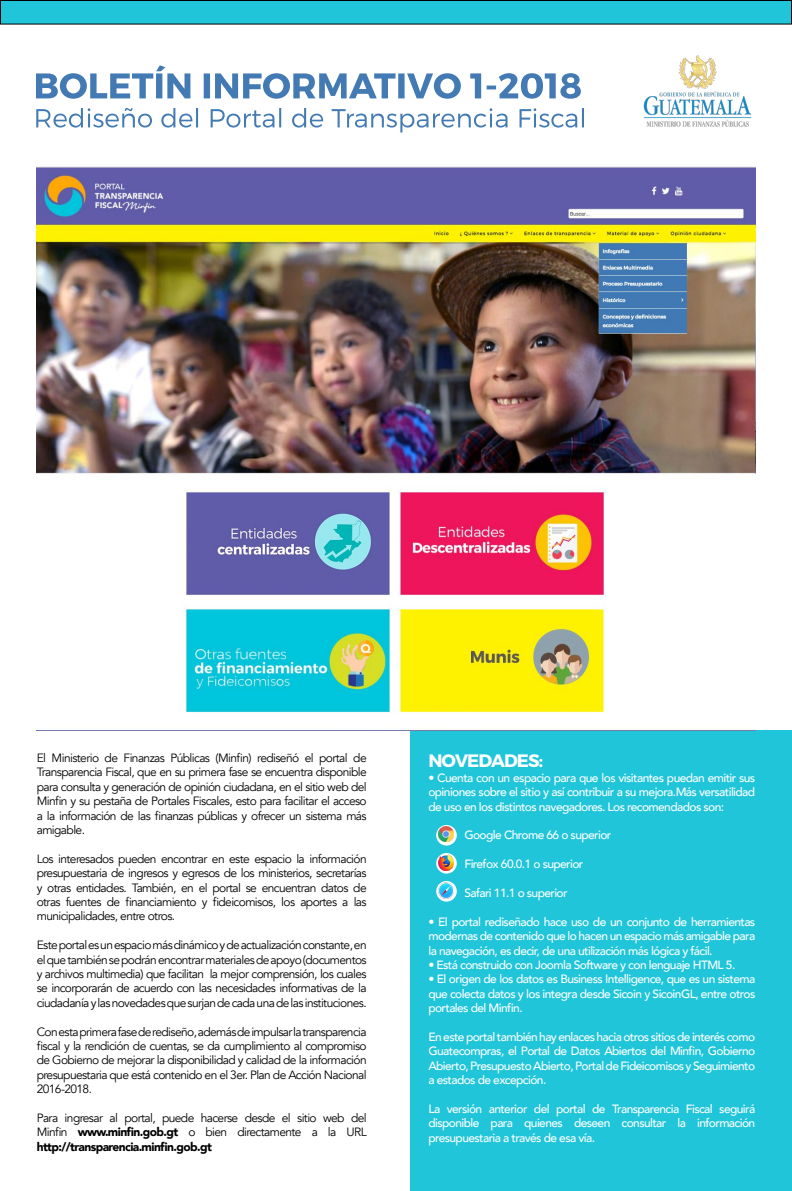
<style>
.page{position:relative;width:792px;height:1191px;background:#fff}
.page>*{position:absolute;margin:0;border:0;box-sizing:border-box;transform-origin:0 0}
.t1{font:700 18px "Montserrat";letter-spacing:-.05em;color:#fff}
.t2{font:12px/14.4px "Avenir";letter-spacing:-.05em;color:#000;text-align:justify}
.t3{font:500 12px/14.4px "Avenir";letter-spacing:-.05em;color:#fff;text-align:justify}
.s1{font-weight:900}
</style>
<div class="page">
<svg style="left:36px;top:65px;width:545px;height:34px"></svg>
<svg style="left:36px;top:108px;width:548px;height:25px"></svg>
<div style="left:0;top:0;width:791px;height:24px;background:#20c5d9"></div>
<div style="left:0;top:0;width:792px;height:25px;border:1px solid #000"></div>
<div style="left:411px;top:731px;width:381px;height:460px;background:#20c5d9"></div>
<img style="left:643px;top:55px;width:109px;height:72px">
<img style="left:37px;top:166px;width:718px;height:565px">
<svg style="left:436px;top:825px;width:21px;height:21px"></svg>
<svg style="left:436px;top:853px;width:21px;height:21px"></svg>
<svg style="left:436px;top:881px;width:21px;height:21px"></svg>
<img style="left:438px;top:826px;width:16px;height:16px">
<img style="left:438px;top:854px;width:16px;height:16px">
<img style="left:438px;top:883px;width:16px;height:15px">
<p class="t2" style="left:37px;top:751px;width:332px">El Ministerio de Finanzas Públicas (Minfin) rediseñó el portal de Transparencia Fiscal, que en su primera fase se encuentra disponible para consulta y generación de opinión ciudadana, en el sitio web del Minfin y su pestaña de Portales Fiscales, esto para facilitar el acceso a la información de las finanzas públicas y ofrecer un sistema más amigable.</p>
<p class="t2" style="left:37px;top:852px;width:332px">Los interesados pueden encontrar en este espacio la información presupuestaria de ingresos y egresos de los ministerios, secretarías y otras entidades. También, en el portal se encuentran datos de otras fuentes de financiamiento y fideicomisos, los aportes a las municipalidades, entre otros.</p>
<p class="t2" style="left:37px;top:938px;width:332px">Este portal es un espacio más dinámico y de actualización constante, en el que también se podrán encontrar materiales de apoyo (documentos y archivos multimedia) que facilitan la mejor comprensión, los cuales se incorporarán de acuerdo con las necesidades informativas de la ciudadanía y las novedades que surjan de cada una de las instituciones.</p>
<p class="t2" style="left:37px;top:1024px;width:332px">Con esta primera fase de rediseño, además de impulsar la transparencia fiscal y la rendición de cuentas, se da cumplimiento al compromiso de Gobierno de mejorar la disponibilidad y calidad de la información presupuestaria que está contenido en el 3er. Plan de Acción Nacional 2016-2018.</p>
<p class="t2" style="left:37px;top:1111px;width:332px">Para ingresar al portal, puede hacerse desde el sitio web del Minfin <span class="s1">www.minfin.gob.gt</span> o bien directamente a la URL <span class="s1">http://transparencia.minfin.gob.gt</span></p>
<h1 class="t1" style="left:428px;top:750px;width:116px">NOVEDADES:</h1>
<p class="t3" style="left:428px;top:770px;width:328px">• Cuenta con un espacio para que los visitantes puedan emitir sus opiniones sobre el sitio y así contribuir a su mejora.Más versatilidad de uso en los distintos navegadores. Los recomendados son:</p>
<p class="t3" style="left:464px;top:827px;width:148px">Google Chrome 66 o superior</p>
<p class="t3" style="left:464px;top:856px;width:121px">Firefox 60.0.1 o superior</p>
<p class="t3" style="left:464px;top:885px;width:105px">Safari 11.1 o superior</p>
<p class="t3" style="left:428px;top:914px;width:328px">• El portal rediseñado hace uso de un conjunto de herramientas modernas de contenido que lo hacen un espacio más amigable para la navegación, es decir, de una utilización más lógica y fácil.</p>
<p class="t3" style="left:428px;top:957px;width:308px">• Está construido con Joomla Software y con lenguaje HTML 5.</p>
<p class="t3" style="left:428px;top:971px;width:328px">• El origen de los datos es Business Intelligence, que es un sistema que colecta datos y los integra desde Sicoin y SicoinGL, entre otros portales del Minfin.</p>
<p class="t3" style="left:428px;top:1029px;width:328px">En este portal también hay enlaces hacia otros sitios de interés como Guatecompras, el Portal de Datos Abiertos del Minfin, Gobierno Abierto, Presupuesto Abierto, Portal de Fideicomisos y Seguimiento a estados de excepción.</p>
<p class="t3" style="left:428px;top:1101px;width:328px">La versión anterior del portal de Transparencia Fiscal seguirá disponible para quienes deseen consultar la información presupuestaria a través de esa vía.</p>
</div>
